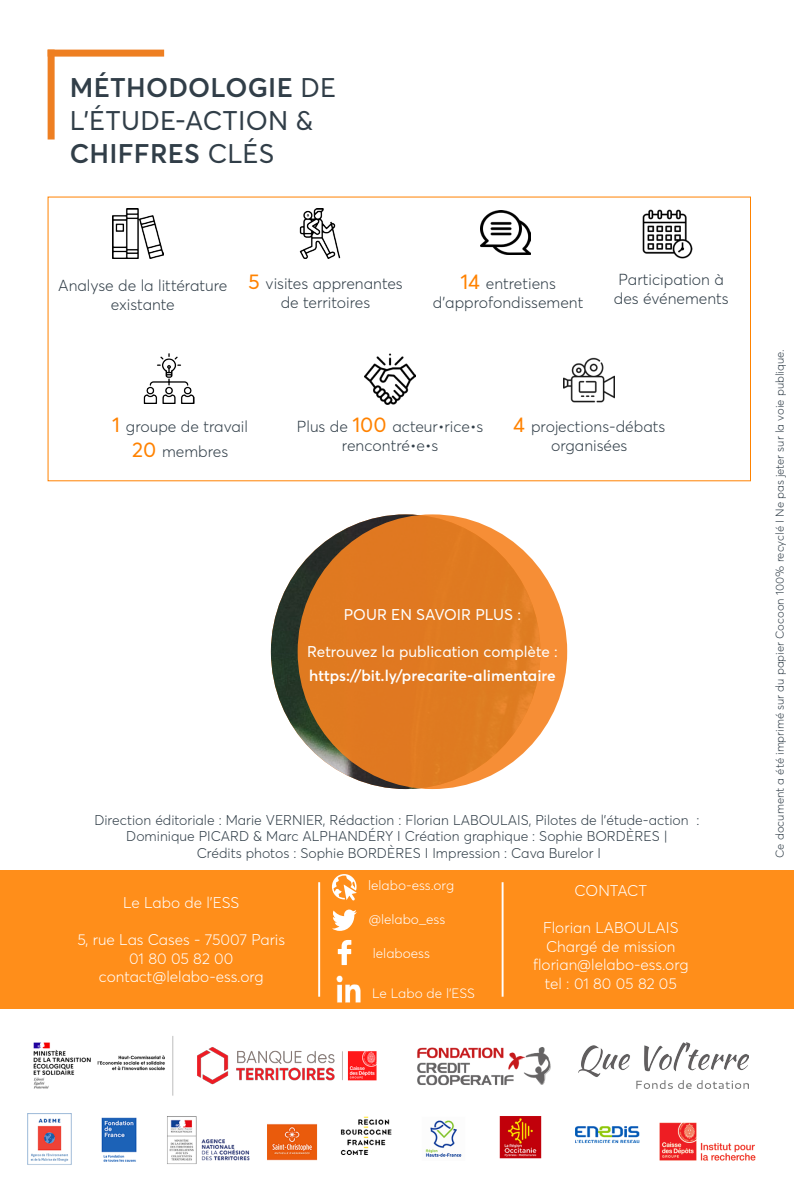
<style>
.page{position:relative;width:794px;height:1191px;background:#fff}
.page>*{position:absolute;margin:0;border:0;box-sizing:border-box;transform-origin:0 0}
.t1{font:26.6px/33.2px "Averta Std";letter-spacing:.01em;color:#313e48}
.t2{font:600 26.6px "Averta Std";letter-spacing:.01em;color:#313e48}
.t3{font:300 15.75px "Averta Std";color:#313e48}
.t4{font:300 15.4px "Averta Std";color:#fff}
.t5{font:15.4px "Averta Std";color:#fff}
.t6{font:600 15.4px "Averta Std";color:#fff}
.t7{font:300 14px/16.8px "Averta Std";color:#313e48;text-align:center}
.Sur-titre{font:300 13.47px "Averta Std";color:#fff}
.t8{font:300 11.38px "Averta Std";color:#313e48}
.s1{font-weight:600}
.s2{font-weight:400}
.s3{font-weight:400;font-size:21px;color:#ff8200}
</style>
<div class="page">
<div style="left:0;top:870px;width:794px;height:138px;background:#ff8e1a"></div>
<hr style="left:318px;top:882px;width:2px;height:114px;background:#fff">
<hr style="left:501px;top:882px;width:2px;height:114px;background:#fff">
<svg style="left:332px;top:909px;width:25px;height:22px"></svg>
<svg style="left:338px;top:940px;width:13px;height:25px"></svg>
<svg style="left:332px;top:874px;width:25px;height:26px"></svg>
<img style="left:336px;top:975px;width:25px;height:28px">
<img style="left:271px;top:514px;width:269px;height:275px">
<div style="left:298px;top:514px;width:269px;height:275px;background:linear-gradient(to right,#da741b,#ed872f);border-radius:50%"></div>
<div style="left:48px;top:50px;width:7px;height:89px;background:#ee7f22"></div>
<div style="left:48px;top:50px;width:116px;height:7px;background:#ee7f22"></div>
<img style="left:481px;top:210px;width:49px;height:45px">
<img style="left:299px;top:208px;width:42px;height:51px">
<img style="left:113px;top:208px;width:50px;height:51px">
<img style="left:642px;top:209px;width:50px;height:50px">
<img style="left:143px;top:353px;width:51px;height:51px">
<img style="left:364px;top:353px;width:51px;height:51px">
<img style="left:564px;top:357px;width:50px;height:46px">
<img style="left:27px;top:1113px;width:613px;height:52px">
<img style="left:659px;top:1122px;width:97px;height:39px">
<img style="left:417px;top:1047px;width:134px;height:39px">
<img style="left:197px;top:1047px;width:180px;height:38px">
<img style="left:33px;top:1036px;width:141px;height:60px">
<img style="left:578px;top:1042px;width:170px;height:47px">
<p class="t1" style="left:70px;top:70px;width:268px"><span class="s1">MÉTHODOLOGIE</span> DE<br>L’ÉTUDE-ACTION &amp;</p>
<p class="t2" style="left:70px;top:137px;width:206px">CHIFFRES <span class="s2">CLÉS</span></p>
<p class="t3" style="left:58px;top:275px;width:171px">Analyse de la littérature</p>
<p class="t3" style="left:111px;top:294px;width:66px">existante</p>
<p class="t3" style="left:248px;top:273px;width:156px"><span class="s3">5</span> visites apprenantes</p>
<p class="t3" style="left:281px;top:292px;width:91px">de territoires</p>
<p class="t3" style="left:460px;top:273px;width:97px"><span class="s3">14</span> entretiens</p>
<p class="t3" style="left:433px;top:292px;width:152px">d’approfondissement</p>
<p class="t3" style="left:618px;top:269px;width:107px">Participation à</p>
<p class="t3" style="left:614px;top:288px;width:116px">des événements</p>
<p class="t3" style="left:112px;top:416px;width:137px"><span class="s3">1</span> groupe de travail</p>
<p class="t3" style="left:132px;top:441px;width:98px"><span class="s3">20</span> membres</p>
<p class="t3" style="left:297px;top:417px;width:188px">Plus de <span class="s3">100</span> acteur•rice•s</p>
<p class="t3" style="left:342px;top:436px;width:98px">rencontré•e•s</p>
<p class="t3" style="left:513px;top:417px;width:153px"><span class="s3">4</span> projections-débats</p>
<p class="t3" style="left:551px;top:436px;width:78px">organisées</p>
<p class="t5" style="left:344px;top:605px;width:179px">POUR EN SAVOIR PLUS :</p>
<p class="t5" style="left:307px;top:642px;width:252px">Retrouvez la publication complète :</p>
<p class="t6" style="left:309px;top:665px;width:248px">https://bit.ly/precarite-alimentaire</p>
<p class="t7" style="left:94px;top:811px;width:607px">Direction éditoriale : Marie VERNIER, Rédaction : Florian LABOULAIS, Pilotes de l’étude-action :<br>Dominique PICARD &amp; Marc ALPHANDÉRY I Création graphique : Sophie BORDÈRES |<br>Crédits photos : Sophie BORDÈRES I Impression : Cava Burelor I</p>
<p class="t4" style="left:123px;top:893px;width:118px">Le Labo de l’ESS</p>
<p class="t4" style="left:77px;top:930px;width:209px">5, rue Las Cases - 75007 Paris</p>
<p class="t4" style="left:129px;top:949px;width:106px">01 80 05 82 00</p>
<p class="t4" style="left:99px;top:967px;width:166px">contact@lelabo-ess.org</p>
<p class="Sur-titre" style="left:368px;top:877px;width:87px">lelabo-ess.org</p>
<p class="t4" style="left:574px;top:881px;width:74px">CONTACT</p>
<p class="t4" style="left:543px;top:918px;width:137px">Florian LABOULAIS</p>
<p class="t4" style="left:546px;top:936px;width:131px">Chargé de mission</p>
<p class="t4" style="left:533px;top:955px;width:157px">florian@lelabo-ess.org</p>
<p class="t4" style="left:545px;top:973px;width:133px">tel : 01 80 05 82 05</p>
<p class="Sur-titre" style="left:369px;top:911px;width:78px">@lelabo_ess</p>
<p class="Sur-titre" style="left:373px;top:945px;width:59px">lelaboess</p>
<p class="Sur-titre" style="left:372px;top:985px;width:104px">Le Labo de l’ESS</p>
<p class="t8" style="left:773px;top:857px;width:509px;rotate:-90deg">Ce document a été imprimé sur du papier Cocoon 100% recyclé I Ne pas jeter sur la voie publique.</p>
</div>
